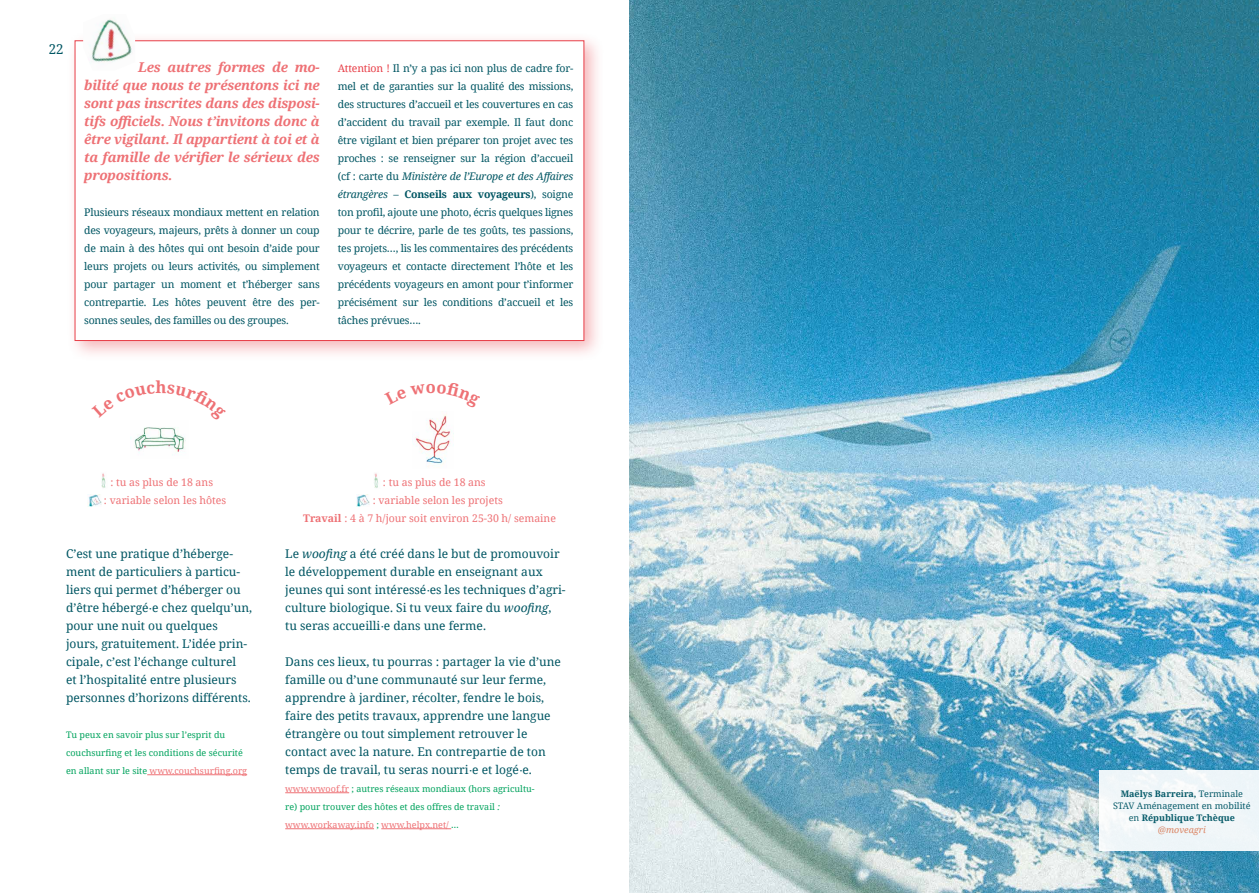
<style>
.page{position:relative;width:1259px;height:893px;background:#fff}
.page>*{position:absolute;margin:0;border:0;box-sizing:border-box;transform-origin:0 0}
.t1{font:italic 700 13.5px/18px "Noto Serif";letter-spacing:-.02em;color:#ee7175;text-align:justify}
.t2{font:13.5px "Noto Serif";color:#005663}
.t3{font:12px/18px "Noto Serif";color:#005663}
.t4{font:10.5px/18px "Noto Serif";letter-spacing:-.02em;color:#005663;text-align:justify}
.t5{font:10.5px/18px "Noto Serif";color:#ee7175}
.t6{font:9px/18px "Noto Serif";color:#00a35d}
.t7{font:9px/12px "Noto Serif";color:#005663;text-align:center}
.s1{color:#e83f48}
.s2{font-style:italic}
.s3{font-weight:700}
.s4{font-family:"Infini";font-style:italic}
.s5{color:#ee7175}
.s6{font-style:italic;color:#e8845d}
</style>
<div class="page">
<img style="left:629px;top:0;width:630px;height:893px">
<div style="left:67px;top:32px;width:537px;height:329px;background:#e83f48;opacity:.38"></div>
<div style="left:75px;top:40px;width:509px;height:301px;background:#fff;border:1px solid #e83f48"></div>
<hr style="left:285px;top:792px;width:64px;height:1px;background:#ee7175">
<hr style="left:285px;top:828px;width:89px;height:1px;background:#ee7175">
<hr style="left:381px;top:828px;width:70px;height:1px;background:#ee7175">
<hr style="left:147px;top:774px;width:100px;height:1px;background:#ee7175">
<img style="left:412px;top:414px;width:39px;height:50px">
<img style="left:374px;top:473px;width:4px;height:15px">
<img style="left:356px;top:494px;width:14px;height:12px">
<img style="left:130px;top:427px;width:56px;height:28px">
<img style="left:101px;top:473px;width:5px;height:15px">
<svg style="left:88px;top:494px;width:13px;height:12px"></svg>
<img style="left:83px;top:18px;width:52px;height:44px">
<div style="left:1099px;top:770px;width:160px;height:80px;background:#f0f6f9"></div>
<p class="t2" style="left:49px;top:40px;width:17px">22</p>
<p class="t1" style="left:84px;top:58px;width:237px;text-indent:54px">Les autres formes de mo&shy;bilité que nous te présentons ici ne sont pas inscrites dans des disposi&shy;tifs officiels. Nous t’invitons donc à être vigilant. Il appartient à toi et à ta famille de vérifier le sérieux des propositions.</p>
<p class="t4" style="left:84px;top:203px;width:237px">Plusieurs réseaux mondiaux mettent en relation des voyageurs, majeurs, prêts à donner un coup de main à des hôtes qui ont besoin d’aide pour leurs projets ou leurs activités, ou simplement pour partager un moment et t’héberger sans contrepartie. Les hôtes peuvent être des per&shy;sonnes seules, des familles ou des groupes.</p>
<p class="t4" style="left:338px;top:59px;width:237px"><span class="s1">Attention !</span> Il n’y a pas ici non plus de cadre for&shy;mel et de garanties sur la qualité des missions, des structures d’accueil et les couvertures en cas d’accident du travail par exemple. Il faut donc être vigilant et bien préparer ton projet avec tes proches : se renseigner sur la région d’accueil (cf : carte du <span class="s2">Ministère de l’Europe et des Affaires étrangères</span> – <span class="s3">Conseils aux voyageurs</span>), soigne ton profil, ajoute une photo, écris quelques lignes pour te décrire, parle de tes goûts, tes passions, tes projets…, lis les commentaires des précédents voyageurs et contacte directement l’hôte et les précédents voyageurs en amont pour t’informer précisément sur les conditions d’accueil et les tâches prévues….</p>
<p class="t5" style="left:104px;top:473px;width:124px;text-indent:6px">: tu as plus de 18 ans<br>: variable selon les hôtes</p>
<p class="t5" style="left:383px;top:473px;width:104px">: tu as plus de 18 ans</p>
<p class="t5" style="left:373px;top:491px;width:132px">: variable selon les projets</p>
<p class="t5" style="left:303px;top:509px;width:254px"><span class="s3">Travail</span> : 4 à 7 h/jour soit environ 25-30 h/ semaine</p>
<p class="t3" style="left:66px;top:544px;width:188px">C’est une pratique d’héberge&shy;ment de particuliers à particu&shy;liers qui permet d’héberger ou d’être hébergé<span class="s4">·</span>e chez quelqu’un, pour une nuit ou quelques jours, gratuitement. L’idée prin&shy;cipale, c’est l’échange culturel<br>et l’hospitalité entre plusieurs personnes d’horizons différents.</p>
<p class="t6" style="left:66px;top:725px;width:183px">Tu peux en savoir plus sur l’esprit du couchsurfing et les conditions de sécurité en allant sur le site <span class="s5">www.couchsurfing.org</span></p>
<p class="t3" style="left:285px;top:544px;width:282px">Le <span class="s2">woofing</span> a été créé dans le but de promouvoir le développement durable en enseignant aux jeunes qui sont intéressé<span class="s4">·</span>es les techniques d’agri&shy;culture biologique. Si tu veux faire du <span class="s2">woofing</span>, tu seras accueilli<span class="s4">·</span>e dans une ferme.</p>
<p class="t3" style="left:285px;top:652px;width:277px">Dans ces lieux, tu pourras : partager la vie d’une famille ou d’une communauté sur leur ferme, apprendre à jardiner, récolter, fendre le bois, faire des petits travaux, apprendre une langue étrangère ou tout simplement retrouver le contact avec la nature. En contrepartie de ton temps de travail, tu seras nourri<span class="s4">·</span>e et logé<span class="s4">·</span>e.</p>
<p class="t6" style="left:285px;top:779px;width:251px"><span class="s5">www.wwoof.fr</span> ; autres réseaux mondiaux (hors agricultu&shy;re) pour trouver des hôtes et des offres de travail <span class="s2">: </span><span class="s5">www.workaway.info</span> ; <span class="s5">www.helpx.net/</span> …</p>
<p class="t7" style="left:1113px;top:787px;width:139px"><span class="s3">Maëlys Barreira,</span> Terminale<br>STAV Aménagement en mobilité en <span class="s3">République Tchèque </span><span class="s6">@moveagri</span></p>
</div>
